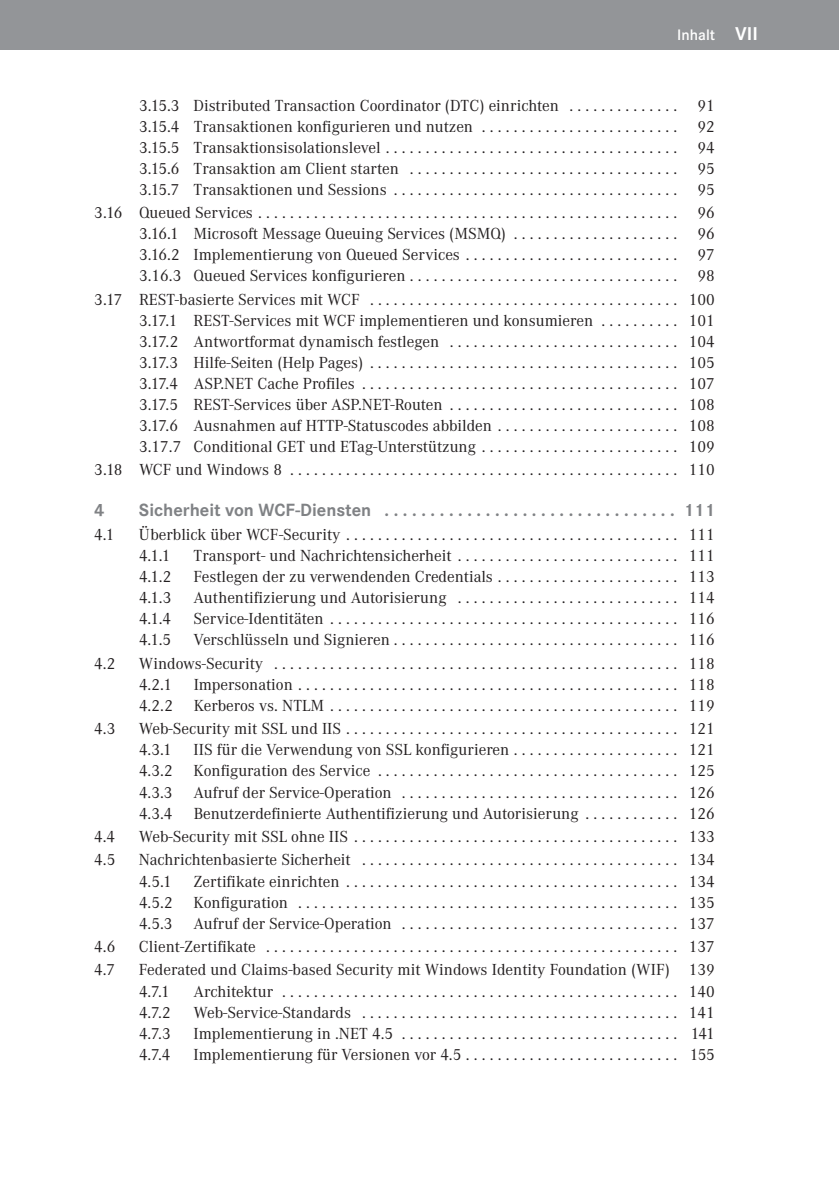
<style>
.page{position:relative;width:839px;height:1191px;background:#fff}
.page>*{position:absolute;margin:0;border:0;box-sizing:border-box;transform-origin:0 0}
.t1{font:700 18.38px "Corporate S Pro";color:#808285}
.t2{font:16.62px/21px "Corporate A Pro";color:#231f20}
.t3{font:600 15.75px "Corporate S Pro";color:#fff}
.s1{font-weight:700;font-size:19.25px}
</style>
<div class="page">
<div style="left:0;top:0;width:838px;height:50px;background:#939598"></div>
<p class="t3" style="left:677px;top:25px;width:82px">Inhalt <span class="s1">VII</span></p>
<p class="t2" style="left:139px;top:96px;width:577px;text-align:justify">3.15.3 Distributed Transaction Coordinator (DTC) einrichten . . . . . . . . . . . . . . 91<br>3.15.4 Transaktionen konfigurieren und nutzen . . . . . . . . . . . . . . . . . . . . . . . . . 92<br>3.15.5 Transaktionsisolationslevel ..................................... 94<br>3.15.6 Transaktion am Client starten .................................. 95<br>3.15.7 Transaktionen und Sessions .................................... 95</p>
<p class="t2" style="left:139px;top:203px;width:577px;text-align:justify;text-indent:-45px">3.16 Queued Services ..................................................... 96<br>3.16.1 Microso- Message Queuing Services (MSMQ) . . . . . . . . . . . . . . . . . . . . . 96<br>3.16.2 Implementierung von Queued Services . . . . . . . . . . . . . . . . . . . . . . . . . . . 97<br>3.16.3 Queued Services konfigurieren .................................. 98</p>
<p class="t2" style="left:139px;top:290px;width:577px;text-align:justify;text-indent:-45px">3.17 REST-basierte Services mit WCF ....................................... 100<br>3.17.1 REST-Services mit WCF implementieren und konsumieren . . . . . . . . . . 101<br>3.17.2 Antwortformat dynamisch festlegen . . . . . . . . . . . . . . . . . . . . . . . . . . . . . 104<br>3.17.3 Hilfe-Seiten (Help Pages) ....................................... 105<br>3.17.4 ASP.NET Cache Profiles ........................................ 107<br>3.17.5 REST-Services über ASP.NET-Routen . . . . . . . . . . . . . . . . . . . . . . . . . . . . . 108<br>3.17.6 Ausnahmen auf HTTP-Statuscodes abbilden . . . . . . . . . . . . . . . . . . . . . . . 108<br>3.17.7 Conditional GET und ETag-Unterstützung . . . . . . . . . . . . . . . . . . . . . . . . . 109</p>
<p class="t2" style="left:94px;top:460px;width:622px">3.18 WCF und Windows 8 ................................................. 110</p>
<p class="t1" style="left:94px;top:502px;width:12px">4</p>
<p class="t1" style="left:139px;top:502px;width:577px">Sicherheit von WCF-Diensten ................................ 111</p>
<p class="t2" style="left:94px;top:526px;width:22px">4.1</p>
<p class="t2" style="left:139px;top:526px;width:577px">Überblick über WCF-Security .......................................... 111<br>4.1.1</p>
<p class="t2" style="left:193px;top:547px;width:522px">Transport- und Nachrichtensicherheit . . . . . . . . . . . . . . . . . . . . . . . . . . . . 111</p>
<p class="t2" style="left:139px;top:568px;width:34px">4.1.2</p>
<p class="t2" style="left:193px;top:568px;width:522px">Festlegen der zu verwendenden Credentials . . . . . . . . . . . . . . . . . . . . . . . 113</p>
<p class="t2" style="left:139px;top:589px;width:34px">4.1.3</p>
<p class="t2" style="left:193px;top:589px;width:522px">Authentifizierung und Autorisierung . . . . . . . . . . . . . . . . . . . . . . . . . . . . 114</p>
<p class="t2" style="left:139px;top:610px;width:34px">4.1.4</p>
<p class="t2" style="left:193px;top:610px;width:522px">Service-Identitäten ............................................ 116</p>
<p class="t2" style="left:139px;top:631px;width:34px">4.1.5</p>
<p class="t2" style="left:193px;top:631px;width:522px">Verschlüsseln und Signieren .................................... 116</p>
<p class="t2" style="left:94px;top:654px;width:23px">4.2</p>
<p class="t2" style="left:139px;top:654px;width:577px">Windows-Security ................................................... 118<br>4.2.1</p>
<p class="t2" style="left:139px;top:675px;width:577px;text-align:right">Impersonation ................................................ 118<br>4.2.2 Kerberos vs. NTLM ............................................ 119</p>
<p class="t2" style="left:94px;top:720px;width:23px">4.3</p>
<p class="t2" style="left:139px;top:720px;width:577px">Web-Security mit SSL und IIS .......................................... 121<br>4.3.1</p>
<p class="t2" style="left:139px;top:741px;width:577px;text-align:justify;text-indent:55px">IIS für die Verwendung von SSL konfigurieren . . . . . . . . . . . . . . . . . . . . . 121<br>4.3.2 Konfiguration des Service ...................................... 125<br>4.3.3</p>
<p class="t2" style="left:193px;top:783px;width:522px">Aufruf der Service-Operation ................................... 126</p>
<p class="t2" style="left:139px;top:804px;width:35px">4.3.4</p>
<p class="t2" style="left:194px;top:804px;width:522px">Benutzerdefinierte Authentifizierung und Autorisierung . . . . . . . . . . . . 126</p>
<p class="t2" style="left:94px;top:827px;width:22px">4.4</p>
<p class="t2" style="left:139px;top:827px;width:577px">Web-Security mit SSL ohne IIS ......................................... 133</p>
<p class="t2" style="left:94px;top:851px;width:23px">4.5</p>
<p class="t2" style="left:139px;top:851px;width:577px">Nachrichtenbasierte Sicherheit ........................................ 134<br>4.5.1</p>
<p class="t2" style="left:193px;top:872px;width:522px">Zertifikate einrichten .......................................... 134</p>
<p class="t2" style="left:139px;top:893px;width:35px">4.5.2</p>
<p class="t2" style="left:193px;top:893px;width:522px">Konfiguration ................................................ 135</p>
<p class="t2" style="left:139px;top:914px;width:35px">4.5.3</p>
<p class="t2" style="left:193px;top:914px;width:522px">Aufruf der Service-Operation ................................... 137</p>
<p class="t2" style="left:94px;top:937px;width:23px">4.6</p>
<p class="t2" style="left:139px;top:937px;width:577px">Client-Zertifikate .................................................... 137</p>
<p class="t2" style="left:94px;top:961px;width:22px">4.7</p>
<p class="t2" style="left:139px;top:961px;width:577px">Federated und Claims-based Security mit Windows Identity Foundation (WIF) 139<br>4.7.1</p>
<p class="t2" style="left:193px;top:982px;width:522px">Architektur .................................................. 140</p>
<p class="t2" style="left:139px;top:1003px;width:33px">4.7.2</p>
<p class="t2" style="left:193px;top:1003px;width:522px">Web-Service-Standards ........................................ 141</p>
<p class="t2" style="left:139px;top:1024px;width:33px">4.7.3</p>
<p class="t2" style="left:193px;top:1024px;width:522px">Implementierung in .NET 4.5 ................................... 141</p>
<p class="t2" style="left:139px;top:1045px;width:33px">4.7.4</p>
<p class="t2" style="left:193px;top:1045px;width:522px">Implementierung für Versionen vor 4.5 . . . . . . . . . . . . . . . . . . . . . . . . . . . 155</p>
</div>
